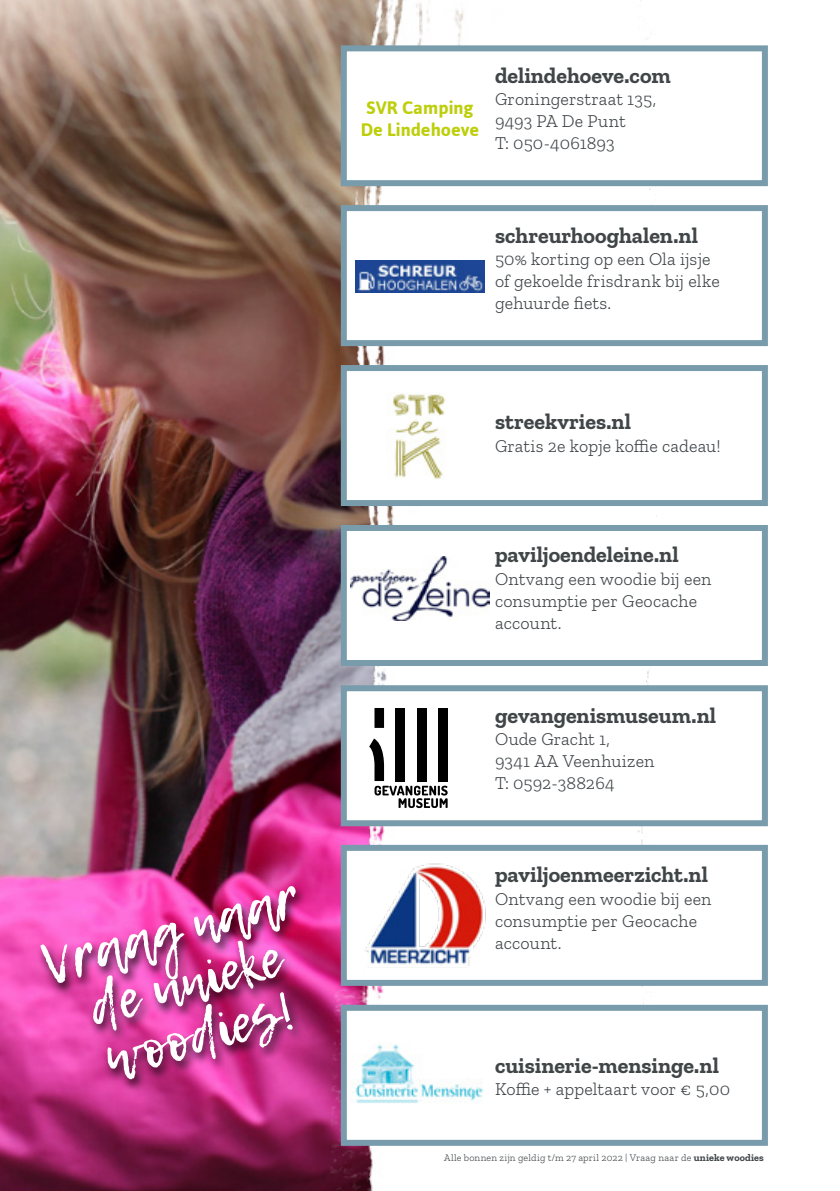
<style>
.page{position:relative;width:840px;height:1191px;background:#fff}
.page>*{position:absolute;margin:0;border:0;box-sizing:border-box;transform-origin:0 0}
.t1{font:54px/53.8px "Lemon Tuesday";color:#fff;text-align:center}
.t2{font:700 22px "Zilla Slab";color:#404548}
.t3{font:300 18px/22px "Zilla Slab";letter-spacing:.005em;color:#404548}
.t4{font:700 18px/21.6px "Asap";color:#bdcf0a;text-align:center}
.t5{font:300 10px "Zilla Slab";letter-spacing:.015em;color:#404548}
.s1{font-weight:700}
</style>
<div class="page">
<img style="left:0;top:0;width:326px;height:1191px">
<img style="left:326px;top:0;width:330px;height:1191px">
<div style="left:340px;top:525px;width:427px;height:141px;background:#fff;border:6px solid #799cac"></div>
<div style="left:340px;top:685px;width:427px;height:141px;background:#fff;border:6px solid #799cac"></div>
<div style="left:340px;top:845px;width:427px;height:141px;background:#fff;border:6px solid #799cac"></div>
<div style="left:340px;top:1004px;width:427px;height:141px;background:#fff;border:6px solid #799cac"></div>
<div style="left:340px;top:365px;width:427px;height:141px;background:#fff;border:6px solid #799cac"></div>
<div style="left:340px;top:205px;width:427px;height:141px;background:#fff;border:6px solid #799cac"></div>
<div style="left:340px;top:45px;width:427px;height:141px;background:#fff;border:6px solid #799cac"></div>
<img style="left:386px;top:393px;width:60px;height:86px">
<div style="left:37px;top:884px;width:270px;height:209px;background:#000;opacity:.75"></div>
<img style="left:355px;top:261px;width:129px;height:31px">
<svg style="left:369px;top:708px;width:78px;height:100px"></svg>
<img style="left:350px;top:556px;width:139px;height:65px">
<img style="left:353px;top:1044px;width:130px;height:59px">
<img style="left:365px;top:863px;width:121px;height:103px">
<h1 class="t1" style="left:36px;top:939px;width:265px;rotate:-15deg">Vraag naar de unieke woodies!</h1>
<p class="t4" style="left:360px;top:96px;width:120px">SVR Camping<br>De Lindehoeve</p>
<p class="t2" style="left:494px;top:63px;width:177px">delindehoeve.com</p>
<p class="t3" style="left:494px;top:88px;width:163px">Groningerstraat 135,<br>9493 PA De Punt<br>T: 050-4061893</p>
<p class="t2" style="left:494px;top:222px;width:204px">schreurhooghalen.nl</p>
<p class="t3" style="left:494px;top:248px;width:226px">50% korting op een Ola ijsje of gekoelde frisdrank bij elke gehuurde fiets.</p>
<p class="t2" style="left:494px;top:409px;width:137px">streekvries.nl</p>
<p class="t3" style="left:494px;top:435px;width:227px">Gratis 2e kopje koffie cadeau!</p>
<p class="t2" style="left:494px;top:542px;width:185px">paviljoendeleine.nl</p>
<p class="t3" style="left:494px;top:568px;width:218px">Ontvang een woodie bij een consumptie per Geocache account.</p>
<p class="t2" style="left:494px;top:702px;width:222px">gevangenismuseum.nl</p>
<p class="t3" style="left:494px;top:728px;width:161px">Oude Gracht 1,<br>9341 AA Veenhuizen<br>T: 0592-388264</p>
<p class="t2" style="left:494px;top:862px;width:214px">paviljoenmeerzicht.nl</p>
<p class="t3" style="left:494px;top:888px;width:218px">Ontvang een woodie bij een consumptie per Geocache account.</p>
<p class="t2" style="left:494px;top:1052px;width:225px">cuisinerie-mensinge.nl</p>
<p class="t3" style="left:494px;top:1078px;width:236px">Koffie + appeltaart voor € 5,00</p>
<p class="t5" style="left:444px;top:1152px;width:321px">Alle bonnen zijn geldig t/m 27 april 2022 | Vraag naar de <span class="s1">unieke woodies</span></p>
</div>
